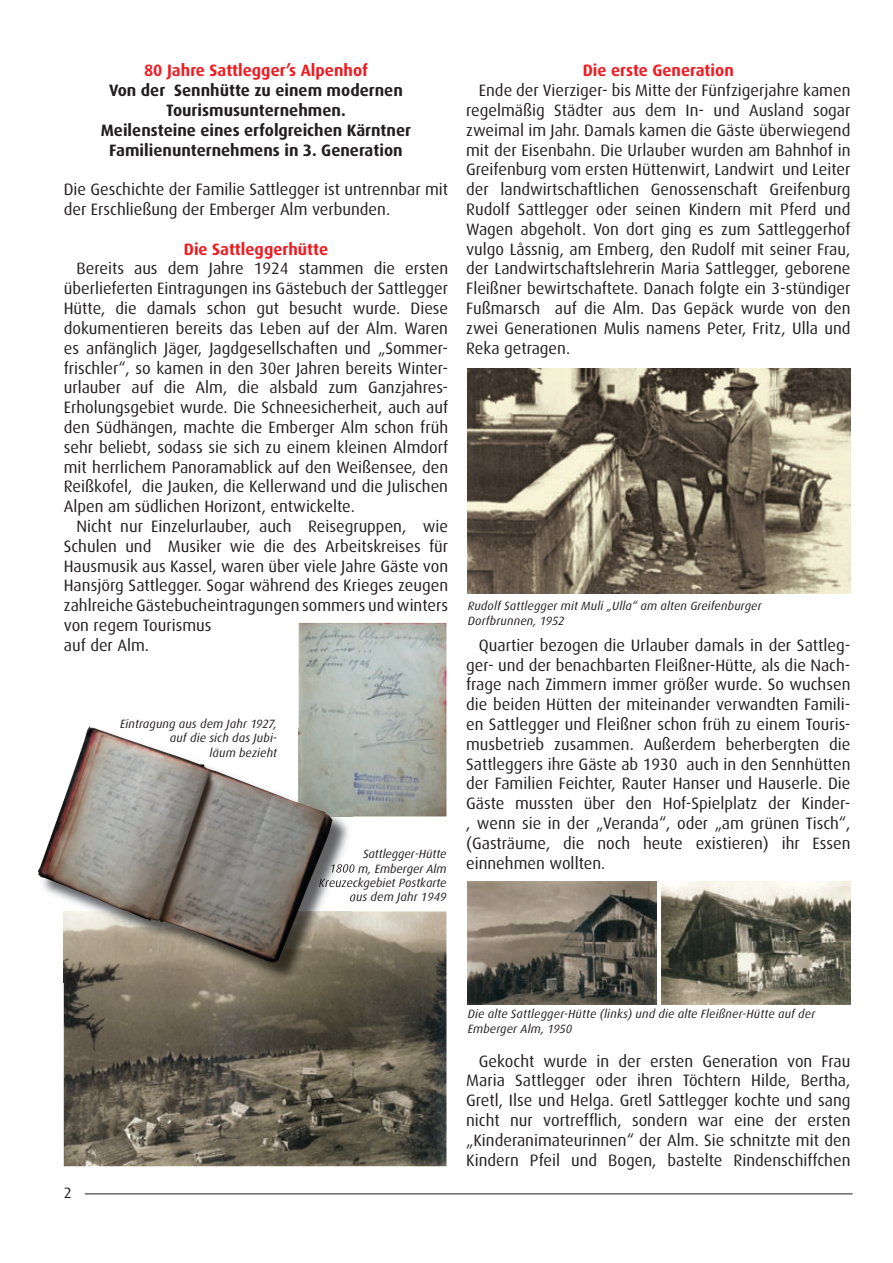
<style>
.page{position:relative;width:893px;height:1263px;background:#fff}
.page>*{position:absolute;margin:0;border:0;box-sizing:border-box;transform-origin:0 0}
.t1{font:16.5px/19.8px "Dax";color:#231f20;text-align:justify}
.t2{font:700 16.5px/19.8px "Dax";color:#231f20;text-align:center}
.t3{font:700 16.5px "Dax";color:#ee1d23}
.t4{font:15px "Dax";color:#231f20}
.t5{font:italic 12px/14.4px "Dax";letter-spacing:.015em;color:#231f20;text-align:right}
</style>
<div class="page">
<hr style="left:85px;top:1193px;width:768px;height:1px;background:#231f20">
<img style="left:64px;top:911px;width:382px;height:255px">
<img style="left:299px;top:623px;width:147px;height:193px">
<img style="left:333px;top:728px;width:19px;height:148px">
<img style="left:63px;top:963px;width:1px;height:19px">
<img style="left:64px;top:911px;width:288px;height:71px">
<img style="left:333px;top:864px;width:19px;height:9px">
<img style="left:333px;top:880px;width:19px;height:7px">
<svg style="left:350px;top:895px;width:2px;height:7px"></svg>
<img style="left:37px;top:726px;width:296px;height:237px">
<img style="left:468px;top:368px;width:382px;height:225px">
<img style="left:468px;top:882px;width:189px;height:122px">
<img style="left:662px;top:882px;width:188px;height:122px">
<p class="t3" style="left:144px;top:61px;width:225px">80 Jahre Sattlegger’s Alpenhof</p>
<p class="t2" style="left:101px;top:81px;width:312px">Von der Sennhütte zu einem modernen Tourismusunternehmen.<br>Meilensteine eines erfolgreichen Kärntner Familienunternehmens in 3. Generation</p>
<p class="t1" style="left:64px;top:180px;width:386px">Die Geschichte der Familie Sattlegger ist untrennbar mit der Erschließung der Emberger Alm verbunden.</p>
<p class="t3" style="left:184px;top:240px;width:146px">Die Sattleggerhütte</p>
<p class="t1" style="left:64px;top:259px;width:386px;text-indent:13px">Bereits aus dem Jahre 1924 stammen die ersten überlieferten Eintragungen ins Gästebuch der Sattlegger Hütte, die damals schon gut besucht wurde. Diese dokumentieren bereits das Leben auf der Alm. Waren es anfänglich Jäger, Jagdgesellschaften und „Sommer&shy;frischler“, so kamen in den 30er Jahren bereits Winter&shy;urlauber auf die Alm, die alsbald zum Ganzjahres-Erholungsgebiet wurde. Die Schneesicherheit, auch auf den Südhängen, machte die Emberger Alm schon früh sehr beliebt, sodass sie sich zu einem kleinen Almdorf mit herrlichem Panoramablick auf den Weißensee, den Reißkofel, die Jauken, die Kellerwand und die Julischen Alpen am südlichen Horizont, entwickelte.</p>
<p class="t1" style="left:64px;top:516px;width:386px;text-align:left;text-indent:13px">Nicht nur Einzelurlauber, auch Reisegruppen, wie Schu len und Musiker wie die des Arbeitskreises für Haus musik aus Kassel, waren über viele Jahre Gäste von Hansjörg Sattlegger. Sogar während des Krieges zeugen zahlreiche Gästebucheintragungen sommers und winters von regem Tourismus<br>auf der Alm.</p>
<p class="t5" style="left:120px;top:717px;width:158px">Eintragung aus dem Jahr 1927, auf die sich das Jubi-<br>läum bezieht</p>
<p class="t5" style="left:319px;top:847px;width:129px">Sattlegger-Hütte<br>1800 m, Emberger Alm<br>Kreuzeckgebiet Postkarte aus dem Jahr 1949</p>
<p class="t3" style="left:583px;top:61px;width:153px">Die erste Generation</p>
<p class="t1" style="left:466px;top:81px;width:386px;text-indent:13px">Ende der Vierziger- bis Mitte der Fünfzigerjahre kamen regelmäßig Städter aus dem In- und Ausland sogar zweimal im Jahr. Damals kamen die Gäste überwiegend mit der Eisenbahn. Die Urlauber wurden am Bahnhof in Greifenburg vom ersten Hüttenwirt, Landwirt und Leiter der landwirtschaftlichen Genossenschaft Greifenburg Rudolf Sattlegger oder seinen Kindern mit Pferd und Wagen abgeholt. Von dort ging es zum Sattleggerhof vulgo Låssnig, am Emberg, den Rudolf mit seiner Frau, der Landwirtschaftslehrerin Maria Sattlegger, geborene Fleißner bewirtschaftete. Danach folgte ein 3-stündiger Fußmarsch auf die Alm. Das Gepäck wurde von den zwei Generationen Mulis namens Peter, Fritz, Ulla und Reka getragen.</p>
<p class="t5" style="left:468px;top:599px;width:295px;text-align:left">Rudolf Sattlegger mit Muli „Ulla“ am alten Greifenburger<br>Dorfbrunnen, 1952</p>
<p class="t1" style="left:466px;top:635px;width:386px;text-indent:13px">Quartier bezogen die Urlauber damals in der Sattleg&shy;ger- und der benachbarten Fleißner-Hütte, als die Nach&shy;frage nach Zimmern immer größer wurde. So wuchsen die beiden Hütten der miteinander verwandten Fami li&shy;en Sattlegger und Fleißner schon früh zu einem Touris&shy;musbetrieb zusammen. Außerdem beherbergten die Sattleggers ihre Gäste ab 1930 auch in den Sennhütten der Familien Feichter, Rauter Hanser und Hauserle. Die Gäste mussten über den Hof-Spielplatz der Kinder-, wenn sie in der „Veranda“, oder „am grünen Tisch“, (Gasträume, die noch heute existieren) ihr Essen einnehmen wollten.</p>
<p class="t4" style="left:64px;top:1184px;width:9px">2</p>
<p class="t5" style="left:468px;top:1007px;width:349px;text-align:left">Die alte Sattlegger-Hütte (links) und die alte Fleißner-Hütte auf der<br>Emberger Alm, 1950</p>
<p class="t1" style="left:466px;top:1051px;width:386px;text-indent:13px">Gekocht wurde in der ersten Generation von Frau Maria Sattlegger oder ihren Töchtern Hilde, Bertha, Gretl, Ilse und Helga. Gretl Sattlegger kochte und sang nicht nur vortrefflich, sondern war eine der ersten „Kinder animateurinnen“ der Alm. Sie schnitzte mit den Kindern Pfeil und Bogen, bastelte Rindenschiffchen</p>
</div>
